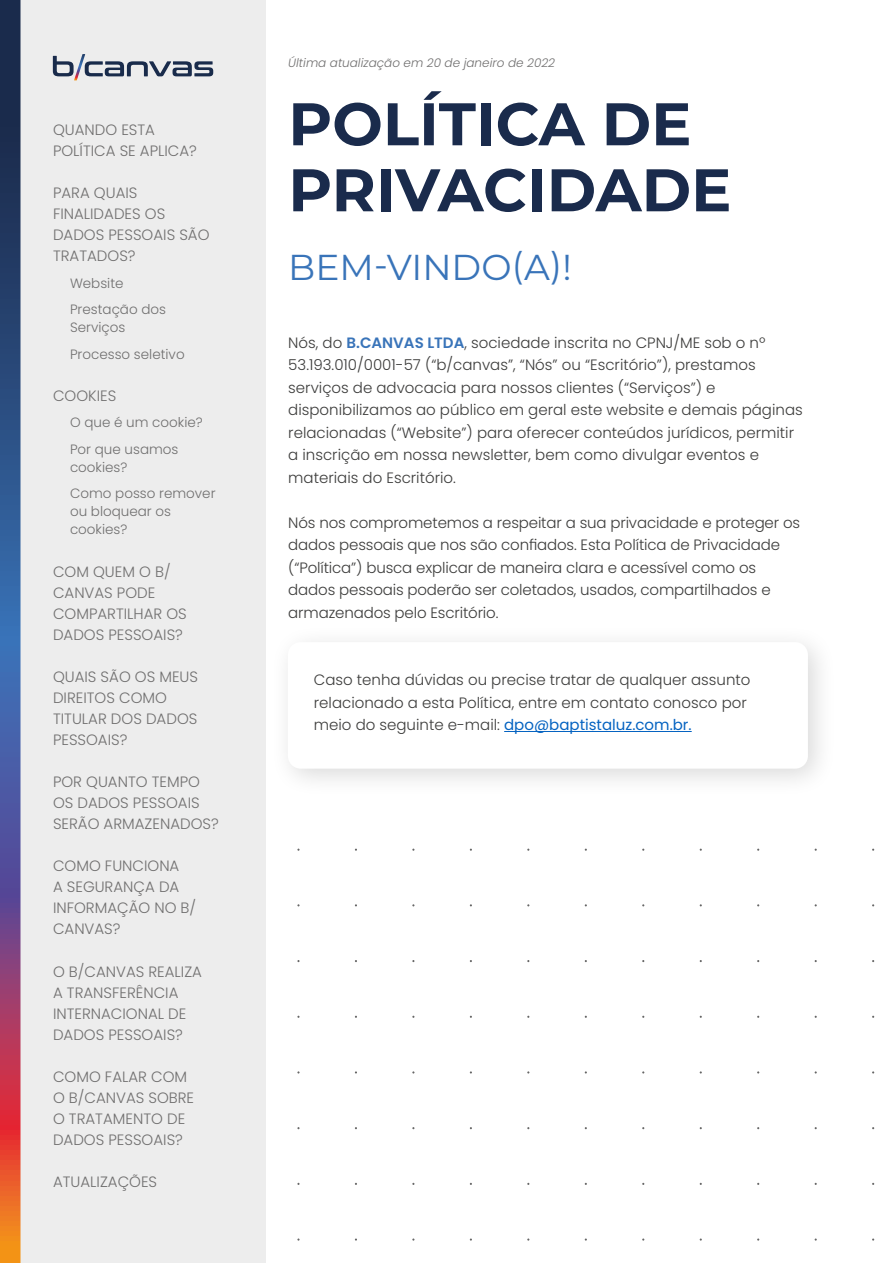
<style>
.page{position:relative;width:893px;height:1263px;background:#fff}
.page>*{position:absolute;margin:0;border:0;box-sizing:border-box;transform-origin:0 0}
.t1{font:700 60px/66px "Montserrat";color:#1a2b4c}
.t2{font:36px "Montserrat";color:#3974b9}
.t3{font:300 15px/22.5px "Poppins";color:#3c3c3b}
.t4{font:300 15px/21px "Poppins";color:#706f6f}
.t5{font:300 13.5px/26.5px "Poppins";color:#706f6f}
.t6{font:italic 300 12px "Poppins";color:#706f6f}
.s1{font-weight:600;color:#3974b9}
.s2{font-weight:400;color:#0563c1}
</style>
<div class="page">
<div style="left:0;top:0;width:266px;height:1263px;background:#ededed"></div>
<svg style="left:53px;top:54px;width:160px;height:26px"></svg>
<svg style="left:0;top:0;width:21px;height:1263px;background:#594b73"></svg>
<div style="left:270px;top:624px;width:567px;height:174px;background:#000;opacity:.15"></div>
<div style="left:288px;top:642px;width:520px;height:127px;background:#fff;border-radius:13px"></div>
<hr style="left:504px;top:731px;width:188px;height:1px;background:#0563c1">
<p class="t4" style="left:53px;top:119px;width:145px">QUANDO ESTA<br>POLÍTICA SE APLICA?</p>
<p class="t4" style="left:53px;top:182px;width:158px">PARA QUAIS<br>FINALIDADES OS<br>DADOS PESSOAIS SÃO<br>TRATADOS?</p>
<p class="t5" style="left:70px;top:270px;width:98px">Website<br>Prestação dos</p>
<p class="t5" style="left:70px;top:314px;width:116px">Serviços<br>Processo seletivo</p>
<p class="t4" style="left:53px;top:385px;width:65px">COOKIES</p>
<p class="t5" style="left:70px;top:409px;width:134px">O que é um cookie?<br>Por que usamos</p>
<p class="t5" style="left:70px;top:454px;width:147px">cookies?<br>Como posso remover</p>
<p class="t5" style="left:70px;top:503px;width:103px;line-height:18px">ou bloquear os cookies?</p>
<p class="t4" style="left:53px;top:561px;width:135px">COM QUEM O B/<br>CANVAS PODE<br>COMPARTILHAR OS<br>DADOS PESSOAIS?</p>
<p class="t4" style="left:53px;top:666px;width:147px">QUAIS SÃO OS MEUS<br>DIREITOS COMO<br>TITULAR DOS DADOS<br>PESSOAIS?</p>
<p class="t4" style="left:53px;top:771px;width:167px">POR QUANTO TEMPO<br>OS DADOS PESSOAIS<br>SERÃO ARMAZENADOS?</p>
<p class="t4" style="left:53px;top:856px;width:145px">COMO FUNCIONA<br>A SEGURANÇA DA<br>INFORMAÇÃO NO B/<br>CANVAS?</p>
<p class="t4" style="left:53px;top:961px;width:151px">O B/CANVAS REALIZA<br>A TRANSFERÊNCIA<br>INTERNACIONAL DE<br>DADOS PESSOAIS?</p>
<p class="t4" style="left:53px;top:1066px;width:143px">COMO FALAR COM<br>O B/CANVAS SOBRE<br>O TRATAMENTO DE<br>DADOS PESSOAIS?</p>
<p class="t4" style="left:53px;top:1171px;width:106px">ATUALIZAÇÕES</p>
<p class="t6" style="left:288px;top:55px;width:268px">Última atualização em 20 de janeiro de 2022</p>
<h1 class="t1" style="left:288px;top:88px;width:445px">POLÍTICA DE<br>PRIVACIDADE</h1>
<h2 class="t2" style="left:288px;top:242px;width:285px">BEM-VINDO(A)!</h2>
<p class="t3" style="left:288px;top:331px;width:516px">Nós, do <span class="s1">B.CANVAS LTDA</span>, sociedade inscrita no CPNJ/ME sob o nº 53.193.010/0001-57 (“b/canvas”, “Nós” ou “Escritório”), prestamos serviços de advocacia para nossos clientes (“Serviços”) e disponibilizamos ao público em geral este website e demais páginas relacionadas (“Website”) para oferecer conteúdos jurídicos, permitir a inscrição em nossa newsletter, bem como divulgar eventos e materiais do Escritório.</p>
<p class="t3" style="left:288px;top:511px;width:513px">Nós nos comprometemos a respeitar a sua privacidade e proteger os dados pessoais que nos são confiados. Esta Política de Privacidade (“Política”) busca explicar de maneira clara e acessível como os dados pessoais poderão ser coletados, usados, compartilhados e armazenados pelo Escritório.</p>
<p class="t3" style="left:314px;top:669px;width:438px">Caso tenha dúvidas ou precise tratar de qualquer assunto relacionado a esta Política, entre em contato conosco por meio do seguinte e-mail: <span class="s2">dpo@baptistaluz.com.br.</span></p>
</div>
